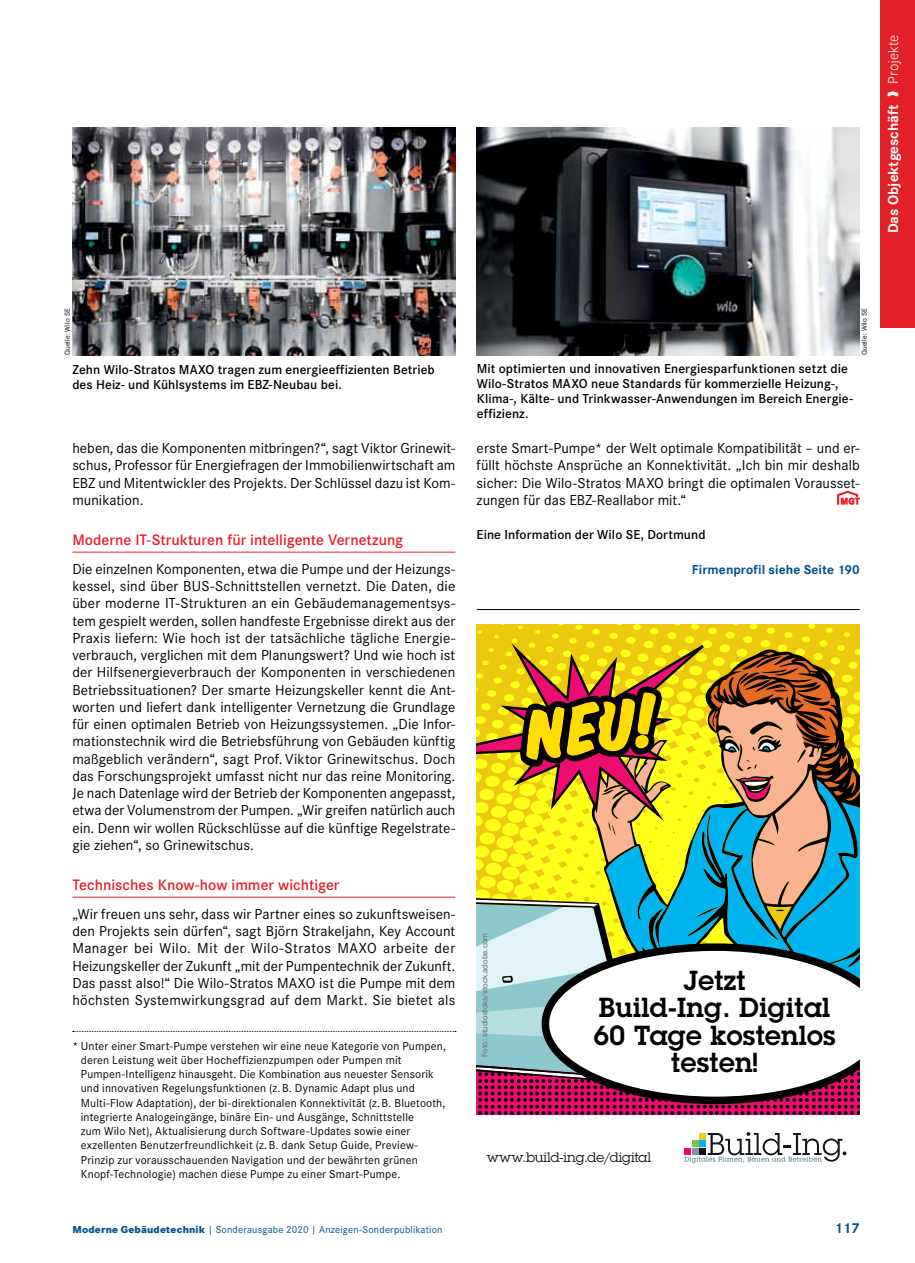
<style>
.page{position:relative;width:915px;height:1263px;background:#fff}
.page>*{position:absolute;margin:0;border:0;box-sizing:border-box;transform-origin:0 0}
.t1{font:600 27px/27.5px "Lubalin Graph Std";letter-spacing:.01em;color:#000;text-align:center}
.t2{font:600 15.75px "Corporate S";color:#e31f27}
.t3{font:15px/17.2px "Corporate S";letter-spacing:.005em;color:#000;text-align:justify}
.t4{font:700 15px "Corporate S";color:#fff}
.t5{font:700 15px "Corporate S";color:#00508c}
.t6{font:600 13.5px/15px "Corporate S";letter-spacing:.005em;color:#000}
.t7{font:700 13.5px "Corporate S";letter-spacing:.005em;color:#00508c}
.t8{font:13.35px "Lubalin Graph Std";letter-spacing:.015em;color:#000}
.t9{font:12px/14.2px "Corporate S";letter-spacing:.015em;color:#000}
.t10{font:10.5px "Corporate S";letter-spacing:.015em;color:#00508c}
.t11{font:7.8px "Helvetica Neue LT Std";color:#6d6e71}
.t12{font:7.5px "Corporate S";letter-spacing:.02em;color:#000}
.s1{font-weight:300}
.s2{font-weight:800}
</style>
<div class="page">
<div style="left:880px;top:0;width:34px;height:327px;background:#e31f27"></div>
<hr style="left:72px;top:552px;width:383px;height:1px;background:#e31f27">
<hr style="left:72px;top:897px;width:383px;height:1px;background:#e31f27">
<svg style="left:837px;top:491px;width:22px;height:14px"></svg>
<svg style="left:73px;top:1031px;width:383px;height:1px"></svg>
<img style="left:72px;top:128px;width:383px;height:227px">
<img style="left:476px;top:128px;width:383px;height:227px">
<svg style="left:684px;top:1132px;width:162px;height:31px"></svg>
<svg style="left:476px;top:625px;width:384px;height:490px"></svg>
<hr style="left:476px;top:609px;width:383px;height:1px;background:#000">
<p class="t4" style="left:882px;top:233px;width:200px;rotate:-90deg">Das Objektgeschäft ❱ <span class="s1">Projekte</span></p>
<p class="t12" style="left:62px;top:355px;width:49px;rotate:-90deg">Quelle: Wilo SE</p>
<p class="t6" style="left:72px;top:361px;width:364px">Zehn Wilo-Stratos MAXO tragen zum energieeffizienten Betrieb des Heiz- und Kühlsystems im EBZ-Neubau bei.</p>
<p class="t6" style="left:476px;top:361px;width:377px">Mit optimierten und innovativen Energiesparfunktionen setzt die Wilo-Stratos MAXO neue Standards für kommerzielle Heizung-, Klima-, Kälte- und Trinkwasser-Anwendungen im Bereich Energie&shy;effizienz.</p>
<p class="t12" style="left:859px;top:355px;width:49px;rotate:-90deg">Quelle: Wilo SE</p>
<p class="t3" style="left:72px;top:439px;width:384px">heben, das die Komponenten mitbringen?“, sagt Viktor Grinewit&shy;schus, Professor für Energiefragen der Immobilienwirtschaft am EBZ und Mitentwickler des Projekts. Der Schlüssel dazu ist Kom&shy;munikation.</p>
<p class="t2" style="left:72px;top:529px;width:332px">Moderne IT-Strukturen für intelligente Vernetzung</p>
<p class="t3" style="left:72px;top:560px;width:384px">Die einzelnen Komponenten, etwa die Pumpe und der Heizungs&shy;kessel, sind über BUS-Schnittstellen vernetzt. Die Daten, die über moderne IT-Strukturen an ein Gebäudemanagementsys&shy;tem gespielt werden, sollen handfeste Ergebnisse direkt aus der Praxis liefern: Wie hoch ist der tatsächliche tägliche Energie&shy;verbrauch, verglichen mit dem Planungswert? Und wie hoch ist der Hilfsenergieverbrauch der Komponenten in verschiedenen Betriebssituationen? Der smarte Heizungskeller kennt die Ant&shy;worten und liefert dank intelligenter Vernetzung die Grundlage für einen optimalen Betrieb von Heizungssystemen. „Die Infor&shy;mationstechnik wird die Betriebsführung von Gebäuden künftig maßgeblich verändern“, sagt Prof. Viktor Grinewitschus. Doch das Forschungsprojekt umfasst nicht nur das reine Monitoring.<br>Je nach Datenlage wird der Betrieb der Komponenten angepasst, etwa der Volumenstrom der Pumpen. „Wir greifen natürlich auch ein. Denn wir wollen Rückschlüsse auf die künftige Regelstrate&shy;gie ziehen“, so Grinewitschus.</p>
<p class="t2" style="left:72px;top:874px;width:268px">Technisches Know-how immer wichtiger</p>
<p class="t3" style="left:72px;top:905px;width:384px">„Wir freuen uns sehr, dass wir Partner eines so zukunftsweisen&shy;den Projekts sein dürfen“, sagt Björn Strakeljahn, Key Account Manager bei Wilo. Mit der Wilo-Stratos MAXO arbeite der Heizungskeller der Zukunft „mit der Pumpentechnik der Zukunft.<br>Das passt also!“ Die Wilo-Stratos MAXO ist die Pumpe mit dem höchsten Systemwirkungsgrad auf dem Markt. Sie bietet als</p>
<p class="t9" style="left:81px;top:1038px;width:366px;text-indent:-9px">* Unter einer Smart-Pumpe verstehen wir eine neue Kategorie von Pumpen, deren Leistung weit über Hocheffizienzpumpen oder Pumpen mit Pumpen-Intelligenz hinausgeht. Die Kombination aus neuester Sensorik und innovativen Regelungsfunktionen (z. B. Dynamic Adapt plus und Multi-Flow Adaptation), der bi-direktionalen Konnektivität (z. B. Bluetooth, integrierte Analogeingänge, binäre Ein- und Ausgänge, Schnittstelle<br>zum Wilo Net), Aktualisierung durch Software-Updates sowie einer exzellenten Benutzerfreundlichkeit (z. B. dank Setup Guide, Preview-Prinzip zur vorausschauenden Navigation und der bewährten grünen Knopf-Technologie) machen diese Pumpe zu einer Smart-Pumpe.</p>
<p class="t3" style="left:476px;top:439px;width:384px">erste Smart-Pumpe* der Welt optimale Kompatibilität – und er&shy;füllt höchste Ansprüche an Konnektivität. „Ich bin mir deshalb sicher: Die Wilo-Stratos MAXO bringt die optimalen Vorausset&shy;zungen für das EBZ-Reallabor mit.“</p>
<p class="t6" style="left:476px;top:527px;width:230px">Eine Information der Wilo SE, Dortmund</p>
<p class="t7" style="left:691px;top:560px;width:169px">Firmenprofil siehe Seite 190</p>
<p class="t11" style="left:480px;top:1057px;width:126px;rotate:-90deg">Foto: studiostoks/stock.adobe.com</p>
<h1 class="t1" style="left:593px;top:966px;width:243px">Jetzt<br>Build-Ing. Digital<br>60 Tage kostenlos testen!</h1>
<p class="t8" style="left:486px;top:1148px;width:166px">www.build-ing.de/digital</p>
<p class="t10" style="left:72px;top:1223px;width:371px"><span class="s2">Moderne Gebäudetechnik</span> | Sonderausgabe 2020 | Anzeigen-Sonderpublikation</p>
<p class="t5" style="left:834px;top:1218px;width:27px">117</p>
</div>
